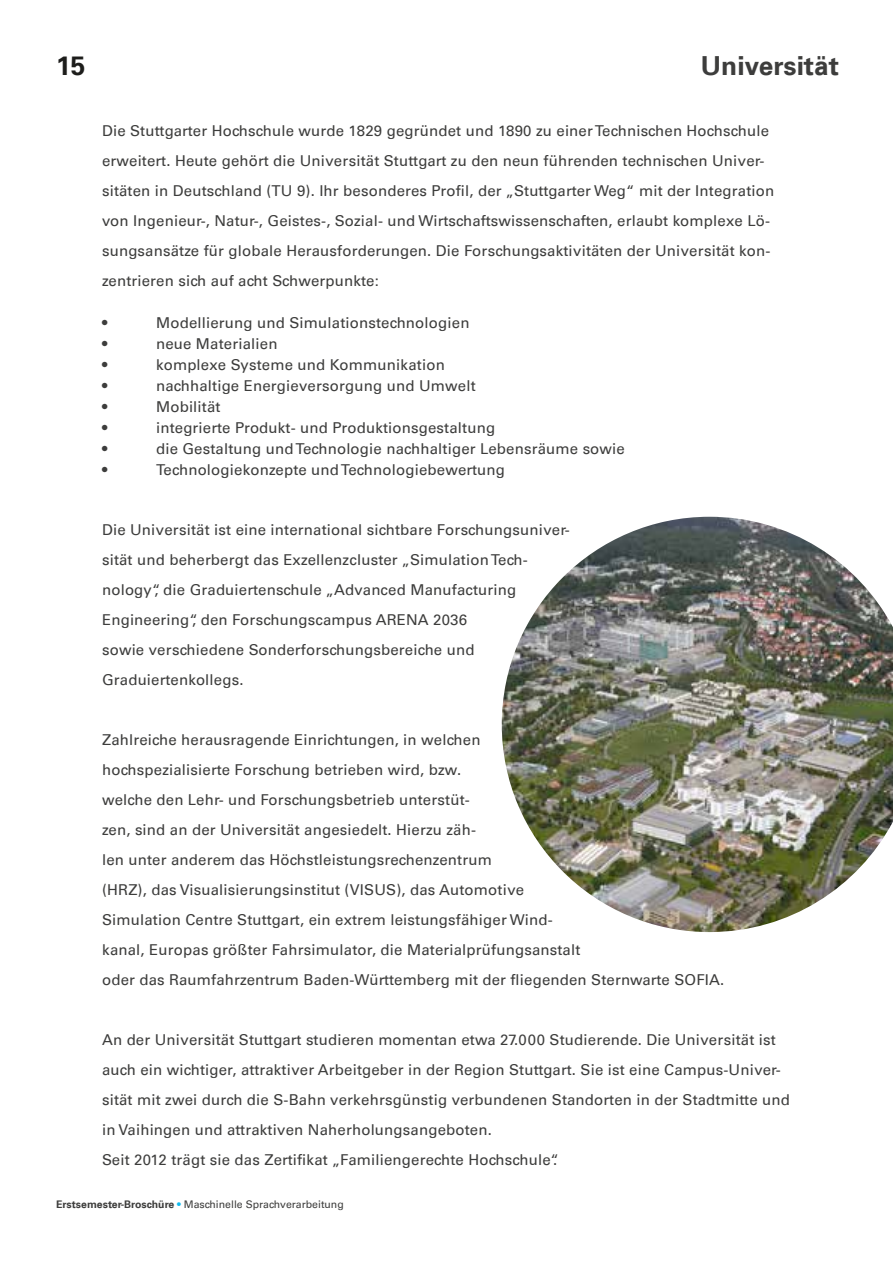
<style>
.page{position:relative;width:893px;height:1263px;background:#fff}
.page>*{position:absolute;margin:0;border:0;box-sizing:border-box;transform-origin:0 0}
.t1{font:26.25px "Universfor Uni S65 Bd";color:#3d3d3c}
.t2{font:26.25px "Universfor Uni S65 Bd";color:#1d1d1b}
.t3{font:15px/30px "Universfor Uni S55 Rm";letter-spacing:.01em;color:#3d3d3c}
.t4{font:10.5px "Universfor Uni S55 Rm";color:#3d3d3c}
.s1{font-family:"Universfor Uni S65 Bd"}
.s2{color:#10bbef}
</style>
<div class="page">
<img style="left:502px;top:517px;width:391px;height:415px">
<h1 class="t2" style="left:56px;top:47px;width:31px">15</h1>
<h1 class="t1" style="left:701px;top:47px;width:140px">Universität</h1>
<p class="t3" style="left:102px;top:115px;width:674px">Die Stuttgarter Hochschule wurde 1829 gegründet und 1890 zu einer Technischen Hochschule erweitert. Heute gehört die Universität Stuttgart zu den neun führenden technischen Univer&shy;sitäten in Deutschland (TU 9). Ihr besonderes Profil, der „Stuttgarter Weg“ mit der Integration von Ingenieur-, Natur-, Geistes-, Sozial- und Wirtschaftswissenschaften, erlaubt komplexe Lö&shy;sungsansätze für globale Herausforderungen. Die Forschungsaktivitäten der Universität kon&shy;zentrieren sich auf acht Schwerpunkte:</p>
<p class="t3" style="left:102px;top:307px;width:7px">•</p>
<p class="t3" style="left:156px;top:307px;width:315px">Modellierung und Simulationstechnologien</p>
<p class="t3" style="left:102px;top:328px;width:7px">•</p>
<p class="t3" style="left:156px;top:328px;width:123px">neue Materialien</p>
<p class="t3" style="left:102px;top:349px;width:7px">•</p>
<p class="t3" style="left:156px;top:349px;width:290px">komplexe Systeme und Kommunikation</p>
<p class="t3" style="left:102px;top:370px;width:7px">•</p>
<p class="t3" style="left:156px;top:370px;width:321px">nachhaltige Energieversorgung und Umwelt</p>
<p class="t3" style="left:102px;top:391px;width:7px">•</p>
<p class="t3" style="left:156px;top:391px;width:66px">Mobilität</p>
<p class="t3" style="left:102px;top:412px;width:7px">•</p>
<p class="t3" style="left:156px;top:412px;width:341px">integrierte Produkt- und Produktionsgestaltung</p>
<p class="t3" style="left:102px;top:433px;width:7px">•</p>
<p class="t3" style="left:156px;top:433px;width:470px">die Gestaltung und Technologie nachhaltiger Lebensräume sowie</p>
<p class="t3" style="left:102px;top:454px;width:7px">•</p>
<p class="t3" style="left:156px;top:454px;width:350px">Technologiekonzepte und Technologiebewertung</p>
<p class="t3" style="left:102px;top:514px;width:469px">Die Universität ist eine international sichtbare Forschungsuniver&shy;sität und beherbergt das Exzellenzcluster „Simulation Tech&shy;nology“, die Graduiertenschule „Advanced Manufacturing Engineering“, den Forschungscampus ARENA 2036<br>sowie verschiedene Sonderforschungsbereiche und Graduiertenkollegs.</p>
<p class="t3" style="left:102px;top:724px;width:624px">Zahlreiche herausragende Einrichtungen, in welchen<br>hochspezialisierte Forschung betrieben wird, bzw.<br>welche den Lehr- und Forschungsbetrieb unterstüt-<br>zen, sind an der Universität angesiedelt. Hierzu zäh-<br>len unter anderem das Höchstleistungsrechenzentrum<br>(HRZ), das Visualisierungsinstitut (VISUS), das Automotive<br>Simulation Centre Stuttgart, ein extrem leistungsfähiger Wind-<br>kanal, Europas größter Fahrsimulator, die Materialprüfungsanstalt<br>oder das Raumfahrzentrum Baden-Württemberg mit der fliegenden Sternwarte SOFIA.</p>
<p class="t3" style="left:102px;top:1024px;width:689px">An der Universität Stuttgart studieren momentan etwa 27.000 Studierende. Die Universität ist auch ein wichtiger, attraktiver Arbeitgeber in der Region Stuttgart. Sie ist eine Campus-Univer&shy;sität mit zwei durch die S-Bahn verkehrsgünstig verbundenen Standorten in der Stadtmitte und in Vaihingen und attraktiven Naherholungsangeboten.<br>Seit 2012 trägt sie das Zertifikat „Familiengerechte Hochschule“.</p>
<p class="t4" style="left:56px;top:1197px;width:289px"><span class="s1">Erstsemester-Broschüre</span> <span class="s2">•</span> Maschinelle Sprachverarbeitung</p>
</div>
